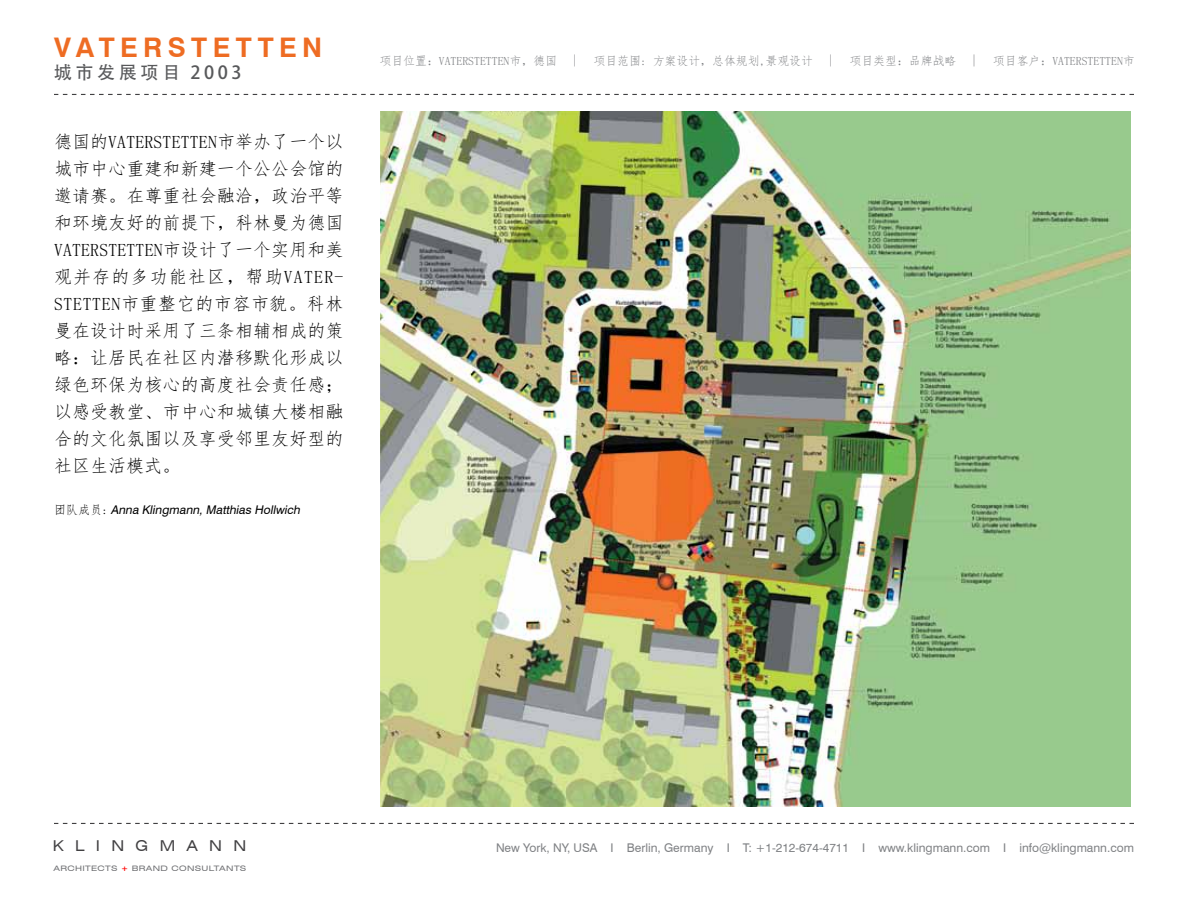
<style>
.page{position:relative;width:1188px;height:918px;background:#fff}
.page>*{position:absolute;margin:0;border:0;box-sizing:border-box;transform-origin:0 0}
.t1{font:700 27px "Swiss 721 BT";letter-spacing:.2em;color:#ee6c23}
.t2{font:18px/27px "Fang Song";letter-spacing:.005em;color:#000;text-align:justify}
.t3{font:18px "Adobe Heiti Std";letter-spacing:.2em;color:#58595b}
.t4{font:expanded 15px "Swiss 721 BT";letter-spacing:.75em;color:#414042}
.t5{font:12px "Swiss 721 BT";color:#808285}
.t6{font:12px "Fang Song";letter-spacing:-.01em;color:#808285}
.t7{font:italic 12px "Swiss 721 BT";color:#000}
.t8{font:expanded 7.5px "Swiss 721 BT";letter-spacing:.04em;color:#6d6e71;scale:1.15 1}
.s1{font-family:"Fang Song";font-style:normal}
.s2{font-family:"Adobe Heiti Std";color:#818285}
.s3{font-weight:700;color:#f00}
</style>
<div class="page">
<svg style="left:54px;top:94px;width:1080px;height:1px"></svg>
<svg style="left:54px;top:823px;width:1080px;height:1px"></svg>
<img style="left:381px;top:112px;width:749px;height:694px">
<div style="left:377px;top:108px;width:757px;height:702px;border:3px solid #fff"></div>
<h1 class="t1" style="left:54px;top:31px;width:270px">VATERSTETTEN</h1>
<p class="t3" style="left:54px;top:61px;width:189px">城市发展项目 2003</p>
<p class="t2" style="left:54px;top:128px;width:291px">德国的VATERSTETTEN市举办了一个以城市中心重建和新建一个公公会馆的邀请赛。在尊重社会融洽，政治平等和环境友好的前提下，科林曼为德国VATERSTETTEN市设计了一个实用和美观并存的多功能社区，帮助VATER-STETTEN市重整它的市容市貌。科林曼在设计时采用了三条相辅相成的策略：让居民在社区内潜移默化形成以绿色环保为核心的高度社会责任感；以感受教堂、市中心和城镇大楼相融合的文化氛围以及享受邻里友好型的社区生活模式。</p>
<p class="t7" style="left:54px;top:502px;width:250px"><span class="s1">团队成员 :</span> Anna Klingmann, Matthias Hollwich</p>
<p class="t6" style="left:380px;top:55px;width:757px">项目位置：VATERSTETTEN市，德国 <span class="s2">｜</span> 项目范围: 方案设计，总体规划,景观设计 <span class="s2">｜</span> 项目类型：品牌战略 <span class="s2">｜</span> 项目客户：VATERSTETTEN市</p>
<p class="t4" style="left:53px;top:837px;width:195px">KLINGMANN</p>
<p class="t8" style="left:53px;top:864px;width:169px">ARCHITECTS <span class="s3">+</span> BRAND CONSULTANTS</p>
<p class="t5" style="left:496px;top:841px;width:639px">New York, NY, USA I Berlin, Germany I T: +1-212-674-4711 I www.klingmann.com I info@klingmann.com</p>
</div>
